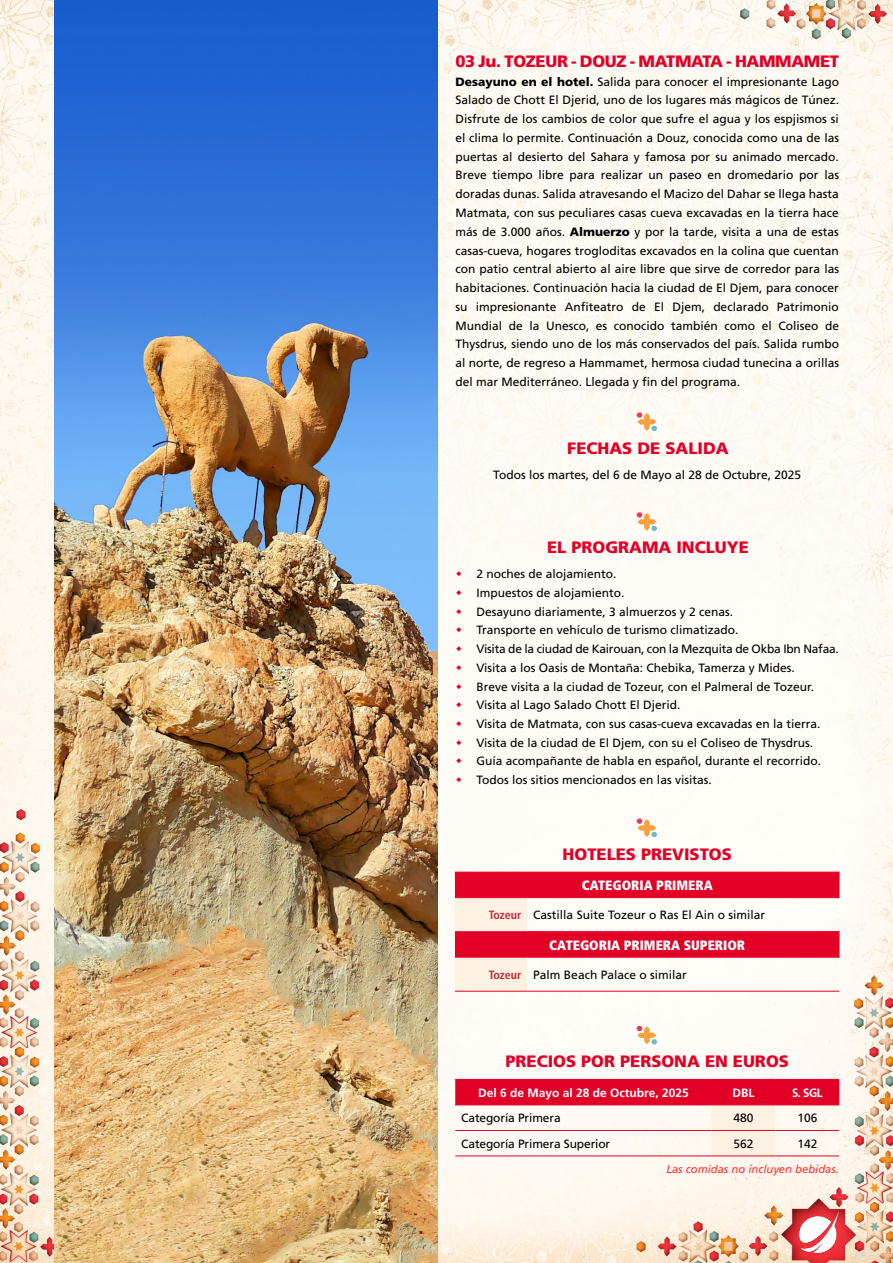
<style>
.page{position:relative;width:893px;height:1263px;background:#fff}
.page>*{position:absolute;margin:0;border:0;box-sizing:border-box;transform-origin:0 0}
.t1{font:900 16.5px "Frutiger";color:#e20027}
.t2{font:900 16.5px "Frutiger";letter-spacing:-.02em;color:#e20027}
.t3{font:900 condensed 13.5px "Frutiger";color:#fff}
.t4{font:12px/18.8px "Frutiger";color:#000;text-align:justify}
.t5{font:700 12px "Frutiger";color:#fff}
.t6{font:700 12px "Frutiger";color:#fff;scale:.95 1}
.t7{font:italic 11.25px "Frutiger";color:#ff3235}
.s1{font-weight:900}
.s2{font-weight:700;font-stretch:condensed;color:#c22a3d}
</style>
<div class="page">
<img style="left:0;top:0;width:893px;height:1263px">
<img style="left:800px;top:1210px;width:39px;height:43px">
<svg style="left:455px;top:873px;width:384px;height:118px"></svg>
<hr style="left:455px;top:872px;width:72px;height:1px;background:#e20027">
<hr style="left:527px;top:872px;width:312px;height:1px;background:#e20027">
<hr style="left:455px;top:897px;width:72px;height:1px;background:#e20027">
<hr style="left:455px;top:931px;width:72px;height:1px;background:#e20027">
<hr style="left:455px;top:957px;width:72px;height:1px;background:#e20027">
<hr style="left:455px;top:991px;width:72px;height:1px;background:#e20027">
<hr style="left:527px;top:897px;width:312px;height:1px;background:#e20027">
<hr style="left:527px;top:931px;width:312px;height:1px;background:#e20027">
<hr style="left:527px;top:957px;width:312px;height:1px;background:#e20027">
<hr style="left:527px;top:991px;width:312px;height:1px;background:#e20027">
<svg style="left:455px;top:1080px;width:384px;height:75px"></svg>
<hr style="left:455px;top:1079px;width:257px;height:1px;background:#e20027">
<hr style="left:455px;top:1155px;width:257px;height:1px;background:#e20027">
<hr style="left:712px;top:1079px;width:63px;height:1px;background:#e20027">
<hr style="left:712px;top:1155px;width:63px;height:1px;background:#e20027">
<hr style="left:775px;top:1079px;width:64px;height:1px;background:#e20027">
<hr style="left:775px;top:1155px;width:64px;height:1px;background:#e20027">
<hr style="left:455px;top:1104px;width:257px;height:1px;background:#e20027">
<hr style="left:455px;top:1130px;width:257px;height:1px;background:#e20027">
<hr style="left:712px;top:1104px;width:63px;height:1px;background:#e20027">
<hr style="left:712px;top:1130px;width:63px;height:1px;background:#e20027">
<hr style="left:775px;top:1104px;width:64px;height:1px;background:#e20027">
<hr style="left:775px;top:1130px;width:64px;height:1px;background:#e20027">
<hr style="left:0;top:524px;width:1px;height:74px;background:#fff">
<img style="left:54px;top:0;width:383px;height:1263px">
<svg style="left:636px;top:1026px;width:21px;height:18px"></svg>
<svg style="left:636px;top:819px;width:21px;height:18px"></svg>
<svg style="left:636px;top:512px;width:21px;height:19px"></svg>
<svg style="left:636px;top:412px;width:21px;height:19px"></svg>
<svg style="left:456px;top:571px;width:5px;height:5px"></svg>
<svg style="left:456px;top:590px;width:5px;height:5px"></svg>
<svg style="left:456px;top:609px;width:5px;height:5px"></svg>
<svg style="left:456px;top:627px;width:5px;height:5px"></svg>
<svg style="left:456px;top:646px;width:5px;height:5px"></svg>
<svg style="left:456px;top:665px;width:5px;height:5px"></svg>
<svg style="left:456px;top:684px;width:5px;height:5px"></svg>
<svg style="left:456px;top:702px;width:5px;height:5px"></svg>
<svg style="left:456px;top:721px;width:5px;height:5px"></svg>
<svg style="left:456px;top:740px;width:5px;height:5px"></svg>
<svg style="left:456px;top:758px;width:5px;height:6px"></svg>
<svg style="left:456px;top:777px;width:5px;height:5px"></svg>
<h1 class="t2" style="left:455px;top:51px;width:385px">03 Ju. TOZEUR - DOUZ - MATMATA - HAMMAMET</h1>
<p class="t4" style="left:455px;top:72px;width:385px"><span class="s1">Desayuno en el hotel.</span> Salida para conocer el impresionante Lago Salado de Chott El Djerid, uno de los lugares más mágicos de Túnez.<br>Disfrute de los cambios de color que sufre el agua y los espjismos si el clima lo permite. Continuación a Douz, conocida como una de las puertas al desierto del Sahara y famosa por su animado mercado.<br>Breve tiempo libre para realizar un paseo en dromedario por las doradas dunas. Salida atravesando el Macizo del Dahar se llega hasta Matmata, con sus peculiares casas cueva excavadas en la tierra hace más de 3.000 años. <span class="s1">Almuerzo</span> y por la tarde, visita a una de estas casas-cueva, hogares trogloditas excavados en la colina que cuentan con patio central abierto al aire libre que sirve de corredor para las habitaciones. Continuación hacia la ciudad de El Djem, para conocer su impresionante Anfiteatro de El Djem, declarado Patrimonio Mundial de la Unesco, es conocido también como el Coliseo de Thysdrus, siendo uno de los más conservados del país. Salida rumbo al norte, de regreso a Hammamet, hermosa ciudad tunecina a orillas del mar Mediterráneo. Llegada y fin del programa.</p>
<h1 class="t1" style="left:567px;top:438px;width:163px">FECHAS DE SALIDA</h1>
<p class="t4" style="left:493px;top:465px;width:309px">Todos los martes, del 6 de Mayo al 28 de Octubre, 2025</p>
<h1 class="t1" style="left:547px;top:537px;width:203px">EL PROGRAMA INCLUYE</h1>
<p class="t4" style="left:476px;top:564px;width:364px;text-align:left">2 noches de alojamiento.<br>Impuestos de alojamiento.<br>Desayuno diariamente, 3 almuerzos y 2 cenas.<br>Transporte en vehículo de turismo climatizado.<br>Visita de la ciudad de Kairouan, con la Mezquita de Okba Ibn Nafaa.<br>Visita a los Oasis de Montaña: Chebika, Tamerza y Mides.<br>Breve visita a la ciudad de Tozeur, con el Palmeral de Tozeur.<br>Visita al Lago Salado Chott El Djerid.<br>Visita de Matmata, con sus casas-cueva excavadas en la tierra.<br>Visita de la ciudad de El Djem, con su el Coliseo de Thysdrus.<br>Guía acompañante de habla en español, durante el recorrido.<br>Todos los sitios mencionados en las visitas.</p>
<h1 class="t1" style="left:563px;top:844px;width:171px">HOTELES PREVISTOS</h1>
<p class="t3" style="left:582px;top:877px;width:132px">CATEGORIA PRIMERA</p>
<p class="t4" style="left:489px;top:906px;width:278px"><span class="s2">Tozeur</span> Castilla Suite Tozeur o Ras El Ain o similar</p>
<p class="t3" style="left:549px;top:937px;width:197px">CATEGORIA PRIMERA SUPERIOR</p>
<p class="t4" style="left:489px;top:965px;width:199px"><span class="s2">Tozeur</span> Palm Beach Palace o similar</p>
<h1 class="t1" style="left:506px;top:1051px;width:285px">PRECIOS POR PERSONA EN EUROS</h1>
<p class="t5" style="left:478px;top:1085px;width:212px">Del 6 de Mayo al 28 de Octubre, 2025</p>
<p class="t5" style="left:732px;top:1085px;width:23px">DBL</p>
<p class="t6" style="left:792px;top:1085px;width:34px">S. SGL</p>
<p class="t4" style="left:461px;top:1109px;width:101px">Categoría Primera</p>
<p class="t4" style="left:733px;top:1109px;width:22px">480</p>
<p class="t4" style="left:797px;top:1109px;width:22px">106</p>
<p class="t4" style="left:461px;top:1134px;width:151px">Categoría Primera Superior</p>
<p class="t4" style="left:733px;top:1134px;width:22px">562</p>
<p class="t4" style="left:797px;top:1134px;width:22px">142</p>
<p class="t7" style="left:666px;top:1162px;width:174px">Las comidas no incluyen bebidas.</p>
</div>
